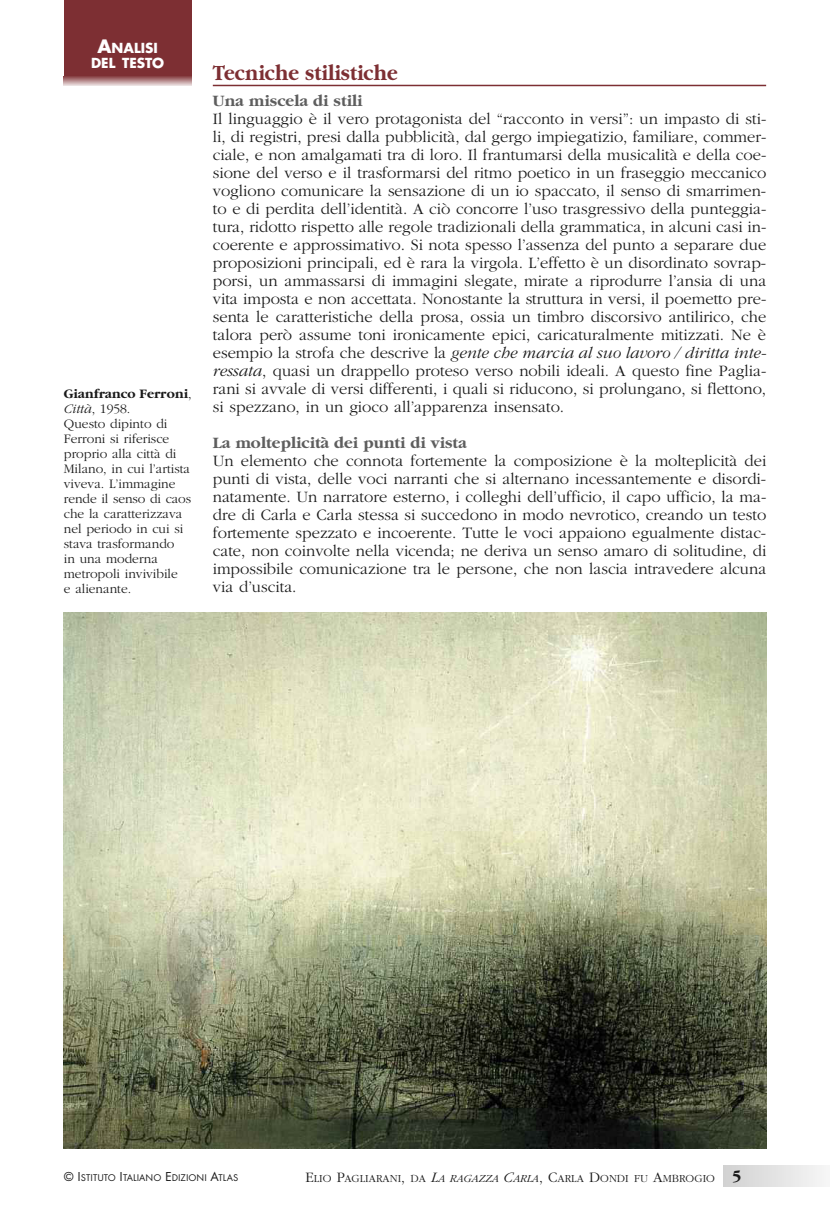
<style>
.page{position:relative;width:830px;height:1212px;background:#fff}
.page>*{position:absolute;margin:0;border:0;box-sizing:border-box;transform-origin:0 0}
.t1{font:700 22.5px "Garamond";color:#7d2f33;scale:.9 1}
.t2{font:300 16.5px/18px "Garamond";color:#191919;text-align:justify}
.t3{font:700 16.5px "Garamond";color:#5e5e5e}
.t4{font:300 13.5px/15px "Garamond";color:#191919}
.t5{font:700 13.5px/15px "Futura";color:#fff;text-align:center}
.t6{font:300 11.25px "Garamond";color:#191919}
.t7{font:10.2px "Futura T";color:#191919}
.s1{font-size:18px}
.s2{font-weight:700}
.s3{font-style:italic}
.s4{font-size:13.5px}
.s5{font-size:15px}
.s6{font-style:italic;font-size:15px}
.s7{font-weight:700;font-size:16.5px}
</style>
<div class="page">
<div style="left:723px;top:1165px;width:106px;height:21px;background:linear-gradient(to right,#d1d1d1,#f6f6f6)"></div>
<div style="left:64px;top:0;width:127px;height:77px;background:#7d2f33"></div>
<svg style="left:64px;top:77px;width:127px;height:8px"></svg>
<img style="left:64px;top:612px;width:701px;height:536px">
<hr style="left:213px;top:85px;width:552px;height:1px;background:#7d2f33">
<p class="t5" style="left:91px;top:42px;width:75px"><span class="s1">A</span>NALISI<br>DEL TESTO</p>
<p class="t4" style="left:64px;top:386px;width:129px"><span class="s2">Gianfranco Ferroni</span>,<br><span class="s3">Città</span>, 1958.<br>Questo dipinto di<br>Ferroni si riferisce proprio alla città di<br>Milano, in cui l’artista viveva. L’immagine rende il senso di caos che la caratterizzava nel periodo in cui si stava trasformando<br>in una moderna metropoli invivibile<br>e alienante.</p>
<h1 class="t1" style="left:213px;top:59px;width:207px">Tecniche stilistiche</h1>
<p class="t3" style="left:213px;top:91px;width:151px">Una miscela di stili</p>
<p class="t2" style="left:213px;top:109px;width:554px">Il linguaggio è il vero protagonista del “racconto in versi”: un impasto di sti&shy;li, di registri, presi dalla pubblicità, dal gergo impiegatizio, familiare, commer&shy;ciale, e non amalgamati tra di loro. Il frantumarsi della musicalità e della coe&shy;sione del verso e il trasformarsi del ritmo poetico in un fraseggio meccanico vogliono comunicare la sensazione di un io spaccato, il senso di smarrimen&shy;to e di perdita dell’identità. A ciò concorre l’uso trasgressivo della punteggia&shy;tura, ridotto rispetto alle regole tradizionali della grammatica, in alcuni casi in&shy;coerente e approssimativo. Si nota spesso l’assenza del punto a separare due proposizioni principali, ed è rara la virgola. L’effetto è un disordinato sovrap&shy;porsi, un ammassarsi di immagini slegate, mirate a riprodurre l’ansia di una vita imposta e non accettata. Nonostante la struttura in versi, il poemetto pre&shy;senta le caratteristiche della prosa, ossia un timbro discorsivo antilirico, che talora però assume toni ironicamente epici, caricaturalmente mitizzati. Ne è esempio la strofa che descrive la <span class="s3">gente che marcia al suo lavoro / diritta inte&shy;ressata</span>, quasi un drappello proteso verso nobili ideali. A questo fine Paglia&shy;rani si avvale di versi differenti, i quali si riducono, si prolungano, si flettono, si spezzano, in un gioco all’apparenza insensato.</p>
<p class="t3" style="left:213px;top:433px;width:255px">La molteplicità dei punti di vista</p>
<p class="t2" style="left:213px;top:452px;width:554px">Un elemento che connota fortemente la composizione è la molteplicità dei punti di vista, delle voci narranti che si alternano incessantemente e disordi&shy;natamente. Un narratore esterno, i colleghi dell’ufficio, il capo ufficio, la ma&shy;dre di Carla e Carla stessa si succedono in modo nevrotico, creando un testo fortemente spezzato e incoerente. Tutte le voci appaiono egualmente distac&shy;cate, non coinvolte nella vicenda; ne deriva un senso amaro di solitudine, di impossibile comunicazione tra le persone, che non lascia intravedere alcuna via d’uscita.</p>
<p class="t7" style="left:64px;top:1171px;width:176px"><span class="s4">© I</span>STITUTO <span class="s4">I</span>TALIANO <span class="s4">E</span>DIZIONI <span class="s4">A</span>TLAS</p>
<p class="t6" style="left:305px;top:1171px;width:437px"><span class="s5">E</span>LIO <span class="s5">P</span>AGLIARANI<span class="s5">,</span> DA <span class="s6">L</span><span class="s3">A RAGAZZA</span> <span class="s6">C</span><span class="s3">ARLA</span><span class="s5">, C</span>ARLA <span class="s5">D</span>ONDI FU <span class="s5">A</span>MBROGIO <span class="s7">5</span></p>
</div>
